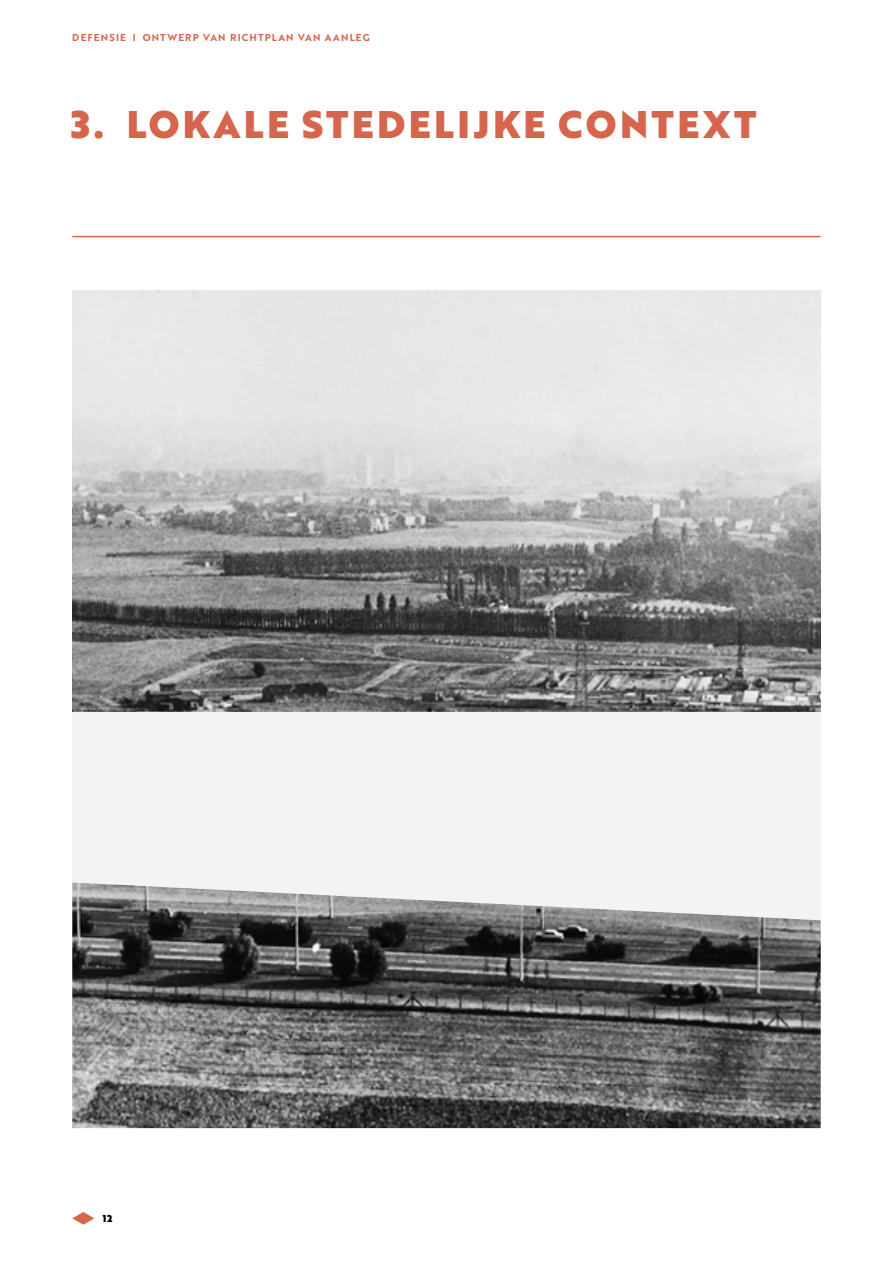
<style>
.page{position:relative;width:893px;height:1263px;background:#fff}
.page>*{position:absolute;margin:0;border:0;box-sizing:border-box;transform-origin:0 0}
.t1{font:37.5px "Brother 1816 Black";letter-spacing:.09em;color:#d5664d}
.t2{font:9.75px "Brother 1816 Bold";letter-spacing:.12em;color:#d5664d}
.t3{font:9.75px "Brother 1816 Black";color:#000}
</style>
<div class="page">
<div style="left:72px;top:291px;width:749px;height:837px;background:#f2f4f4"></div>
<img style="left:72px;top:882px;width:749px;height:246px">
<img style="left:72px;top:291px;width:749px;height:420px">
<svg style="left:72px;top:1212px;width:22px;height:13px"></svg>
<hr style="left:72px;top:236px;width:749px;height:1px;background:#d5664d">
<p class="t2" style="left:72px;top:30px;width:299px">DEFENSIE I ONTWERP VAN RICHTPLAN VAN AANLEG</p>
<h1 class="t1" style="left:71px;top:95px;width:687px">3. LOKALE STEDELIJKE CONTEXT</h1>
<p class="t3" style="left:103px;top:1211px;width:11px">12</p>
</div>
